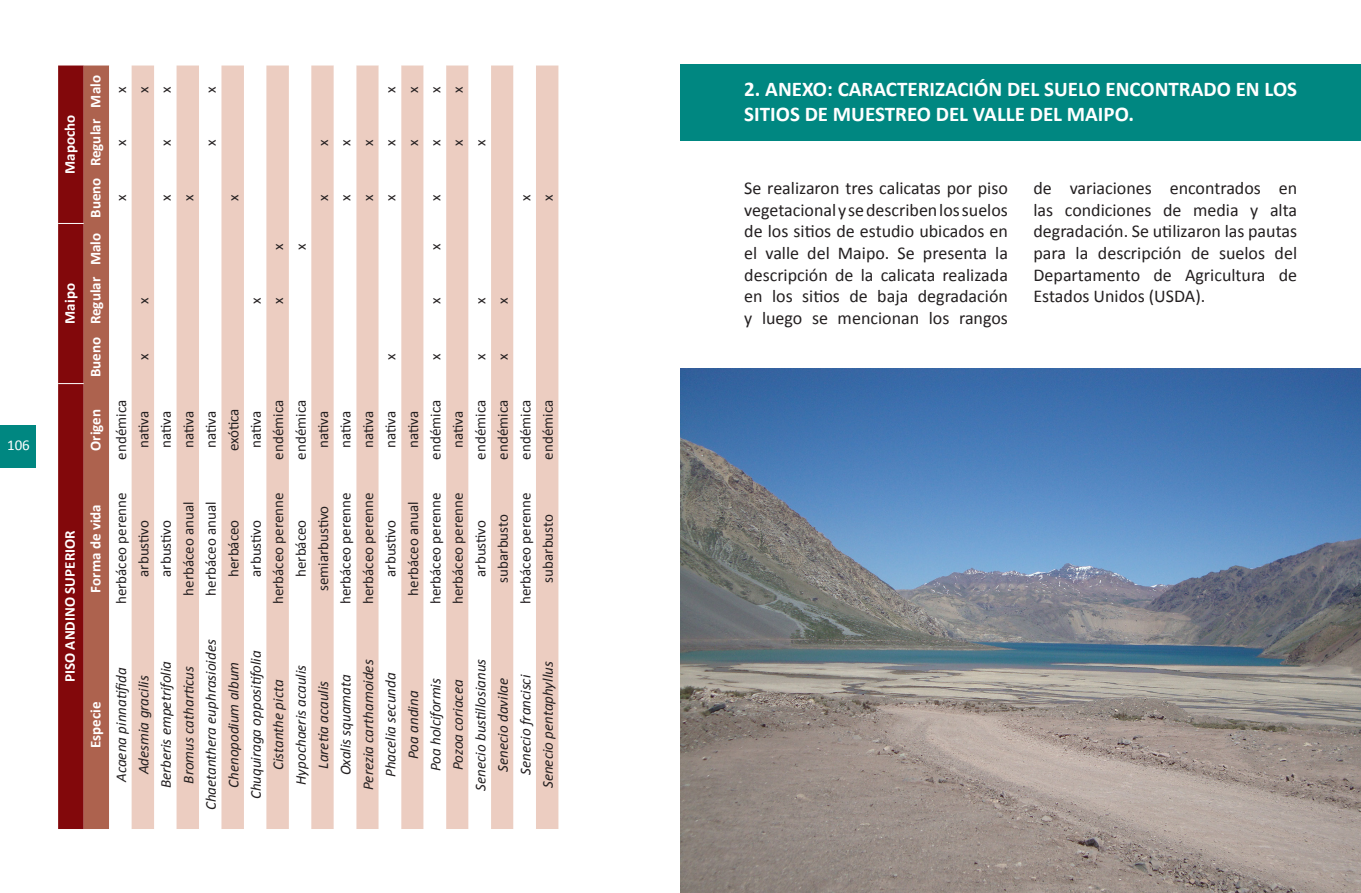
<style>
.page{position:relative;width:1361px;height:893px;background:#fff}
.page>*{position:absolute;margin:0;border:0;box-sizing:border-box;transform-origin:0 0}
.t1{font:700 21px/25.2px "Calibri";color:#fff}
.t2{font:18px/21.6px "Calibri";color:#231f20;text-align:justify}
.t3{font:15px "Calibri";color:#231f20}
.t4{font:italic 15px "Calibri";color:#231f20}
.t5{font:700 15px "Calibri";color:#fff}
.t6{font:15px "Calibri";color:#fff}
</style>
<div class="page">
<svg style="left:131px;top:66px;width:1px;height:763px"></svg>
<svg style="left:132px;top:66px;width:426px;height:763px;fill:#eccdc1"></svg>
<svg style="left:334px;top:66px;width:202px;height:763px"></svg>
<svg style="left:58px;top:66px;width:51px;height:763px;background:#97342c"></svg>
<div style="left:680px;top:64px;width:681px;height:76px;background:#008781"></div>
<img style="left:680px;top:369px;width:681px;height:524px">
<div style="left:0;top:425px;width:36px;height:43px;background:#008781"></div>
<p class="t6" style="left:7px;top:436px;width:24px">106</p>
<p class="t5" style="left:61px;top:174px;width:61px;rotate:-90deg">Mapocho</p>
<p class="t5" style="left:61px;top:324px;width:42px;rotate:-90deg">Maipo</p>
<p class="t5" style="left:86px;top:108px;width:34px;rotate:-90deg">Malo</p>
<p class="t5" style="left:86px;top:166px;width:49px;rotate:-90deg">Regular</p>
<p class="t5" style="left:86px;top:218px;width:42px;rotate:-90deg">Bueno</p>
<p class="t5" style="left:86px;top:265px;width:34px;rotate:-90deg">Malo</p>
<p class="t5" style="left:86px;top:324px;width:49px;rotate:-90deg">Regular</p>
<p class="t5" style="left:86px;top:377px;width:42px;rotate:-90deg">Bueno</p>
<p class="t5" style="left:86px;top:451px;width:43px;rotate:-90deg">Origen</p>
<p class="t3" style="left:112px;top:93px;width:8px;rotate:-90deg">x</p>
<p class="t3" style="left:134px;top:93px;width:8px;rotate:-90deg">x</p>
<p class="t3" style="left:157px;top:93px;width:8px;rotate:-90deg">x</p>
<p class="t3" style="left:112px;top:146px;width:8px;rotate:-90deg">x</p>
<p class="t3" style="left:157px;top:146px;width:8px;rotate:-90deg">x</p>
<p class="t3" style="left:202px;top:93px;width:8px;rotate:-90deg">x</p>
<p class="t3" style="left:202px;top:146px;width:8px;rotate:-90deg">x</p>
<p class="t3" style="left:381px;top:93px;width:8px;rotate:-90deg">x</p>
<p class="t3" style="left:404px;top:93px;width:8px;rotate:-90deg">x</p>
<p class="t3" style="left:426px;top:93px;width:8px;rotate:-90deg">x</p>
<p class="t3" style="left:449px;top:93px;width:8px;rotate:-90deg">x</p>
<p class="t3" style="left:314px;top:146px;width:8px;rotate:-90deg">x</p>
<p class="t3" style="left:336px;top:146px;width:8px;rotate:-90deg">x</p>
<p class="t3" style="left:359px;top:146px;width:8px;rotate:-90deg">x</p>
<p class="t3" style="left:381px;top:146px;width:8px;rotate:-90deg">x</p>
<p class="t3" style="left:404px;top:146px;width:8px;rotate:-90deg">x</p>
<p class="t3" style="left:426px;top:146px;width:8px;rotate:-90deg">x</p>
<p class="t3" style="left:449px;top:146px;width:8px;rotate:-90deg">x</p>
<p class="t3" style="left:471px;top:146px;width:8px;rotate:-90deg">x</p>
<p class="t3" style="left:112px;top:201px;width:8px;rotate:-90deg">x</p>
<p class="t3" style="left:157px;top:201px;width:8px;rotate:-90deg">x</p>
<p class="t3" style="left:179px;top:201px;width:8px;rotate:-90deg">x</p>
<p class="t3" style="left:134px;top:304px;width:8px;rotate:-90deg">x</p>
<p class="t3" style="left:224px;top:201px;width:8px;rotate:-90deg">x</p>
<p class="t3" style="left:314px;top:201px;width:8px;rotate:-90deg">x</p>
<p class="t3" style="left:336px;top:201px;width:8px;rotate:-90deg">x</p>
<p class="t3" style="left:359px;top:201px;width:8px;rotate:-90deg">x</p>
<p class="t3" style="left:381px;top:201px;width:8px;rotate:-90deg">x</p>
<p class="t3" style="left:269px;top:250px;width:8px;rotate:-90deg">x</p>
<p class="t3" style="left:291px;top:250px;width:8px;rotate:-90deg">x</p>
<p class="t3" style="left:246px;top:304px;width:8px;rotate:-90deg">x</p>
<p class="t3" style="left:269px;top:304px;width:8px;rotate:-90deg">x</p>
<p class="t3" style="left:426px;top:201px;width:8px;rotate:-90deg">x</p>
<p class="t3" style="left:426px;top:250px;width:8px;rotate:-90deg">x</p>
<p class="t3" style="left:426px;top:304px;width:8px;rotate:-90deg">x</p>
<p class="t3" style="left:516px;top:201px;width:8px;rotate:-90deg">x</p>
<p class="t3" style="left:538px;top:201px;width:8px;rotate:-90deg">x</p>
<p class="t3" style="left:471px;top:304px;width:8px;rotate:-90deg">x</p>
<p class="t3" style="left:493px;top:304px;width:8px;rotate:-90deg">x</p>
<p class="t3" style="left:134px;top:360px;width:8px;rotate:-90deg">x</p>
<p class="t3" style="left:381px;top:360px;width:8px;rotate:-90deg">x</p>
<p class="t3" style="left:426px;top:360px;width:8px;rotate:-90deg">x</p>
<p class="t3" style="left:471px;top:360px;width:8px;rotate:-90deg">x</p>
<p class="t3" style="left:493px;top:360px;width:8px;rotate:-90deg">x</p>
<p class="t3" style="left:112px;top:460px;width:61px;rotate:-90deg">endémica</p>
<p class="t3" style="left:134px;top:448px;width:39px;rotate:-90deg">nativa</p>
<p class="t3" style="left:157px;top:448px;width:39px;rotate:-90deg">nativa</p>
<p class="t3" style="left:179px;top:448px;width:39px;rotate:-90deg">nativa</p>
<p class="t3" style="left:202px;top:448px;width:39px;rotate:-90deg">nativa</p>
<p class="t3" style="left:224px;top:451px;width:45px;rotate:-90deg">exótica</p>
<p class="t3" style="left:246px;top:448px;width:39px;rotate:-90deg">nativa</p>
<p class="t3" style="left:269px;top:460px;width:61px;rotate:-90deg">endémica</p>
<p class="t3" style="left:291px;top:460px;width:61px;rotate:-90deg">endémica</p>
<p class="t3" style="left:314px;top:448px;width:39px;rotate:-90deg">nativa</p>
<p class="t3" style="left:336px;top:448px;width:39px;rotate:-90deg">nativa</p>
<p class="t3" style="left:359px;top:448px;width:39px;rotate:-90deg">nativa</p>
<p class="t3" style="left:381px;top:448px;width:39px;rotate:-90deg">nativa</p>
<p class="t3" style="left:404px;top:448px;width:39px;rotate:-90deg">nativa</p>
<p class="t3" style="left:426px;top:460px;width:61px;rotate:-90deg">endémica</p>
<p class="t3" style="left:449px;top:448px;width:39px;rotate:-90deg">nativa</p>
<p class="t3" style="left:471px;top:460px;width:61px;rotate:-90deg">endémica</p>
<p class="t3" style="left:493px;top:460px;width:61px;rotate:-90deg">endémica</p>
<p class="t3" style="left:516px;top:460px;width:61px;rotate:-90deg">endémica</p>
<p class="t3" style="left:538px;top:460px;width:61px;rotate:-90deg">endémica</p>
<p class="t5" style="left:61px;top:682px;width:153px;rotate:-90deg">PISO ANDINO SUPERIOR</p>
<p class="t5" style="left:86px;top:592px;width:90px;rotate:-90deg">Forma de vida</p>
<p class="t3" style="left:112px;top:604px;width:113px;rotate:-90deg">herbáceo perenne</p>
<p class="t3" style="left:134px;top:577px;width:58px;rotate:-90deg">arbustivo</p>
<p class="t3" style="left:157px;top:577px;width:58px;rotate:-90deg">arbustivo</p>
<p class="t3" style="left:179px;top:595px;width:96px;rotate:-90deg">herbáceo anual</p>
<p class="t3" style="left:202px;top:595px;width:96px;rotate:-90deg">herbáceo anual</p>
<p class="t3" style="left:224px;top:577px;width:59px;rotate:-90deg">herbáceo</p>
<p class="t3" style="left:246px;top:577px;width:58px;rotate:-90deg">arbustivo</p>
<p class="t3" style="left:269px;top:604px;width:113px;rotate:-90deg">herbáceo perenne</p>
<p class="t3" style="left:291px;top:577px;width:59px;rotate:-90deg">herbáceo</p>
<p class="t3" style="left:314px;top:591px;width:87px;rotate:-90deg">semiarbustivo</p>
<p class="t3" style="left:336px;top:604px;width:113px;rotate:-90deg">herbáceo perenne</p>
<p class="t3" style="left:359px;top:604px;width:113px;rotate:-90deg">herbáceo perenne</p>
<p class="t3" style="left:381px;top:577px;width:58px;rotate:-90deg">arbustivo</p>
<p class="t3" style="left:404px;top:595px;width:96px;rotate:-90deg">herbáceo anual</p>
<p class="t3" style="left:426px;top:604px;width:113px;rotate:-90deg">herbáceo perenne</p>
<p class="t3" style="left:449px;top:604px;width:113px;rotate:-90deg">herbáceo perenne</p>
<p class="t3" style="left:471px;top:577px;width:58px;rotate:-90deg">arbustivo</p>
<p class="t3" style="left:493px;top:582px;width:70px;rotate:-90deg">subarbusto</p>
<p class="t3" style="left:516px;top:604px;width:113px;rotate:-90deg">herbáceo perenne</p>
<p class="t3" style="left:538px;top:582px;width:70px;rotate:-90deg">subarbusto</p>
<p class="t5" style="left:86px;top:748px;width:48px;rotate:-90deg">Especie</p>
<p class="t4" style="left:112px;top:782px;width:116px;rotate:-90deg">Acaena pinnatifida</p>
<p class="t4" style="left:134px;top:774px;width:100px;rotate:-90deg">Adesmia gracilis</p>
<p class="t4" style="left:157px;top:788px;width:129px;rotate:-90deg">Berberis empetrifolia</p>
<p class="t4" style="left:179px;top:783px;width:119px;rotate:-90deg">Bromus catharticus</p>
<p class="t4" style="left:202px;top:810px;width:172px;rotate:-90deg">Chaetanthera euphrasioides</p>
<p class="t4" style="left:224px;top:788px;width:128px;rotate:-90deg">Chenopodium album</p>
<p class="t4" style="left:246px;top:799px;width:150px;rotate:-90deg">Chuquiraga oppositifolia</p>
<p class="t4" style="left:269px;top:770px;width:92px;rotate:-90deg">Cistanthe picta</p>
<p class="t4" style="left:291px;top:785px;width:122px;rotate:-90deg">Hypochaeris acaulis</p>
<p class="t4" style="left:314px;top:769px;width:89px;rotate:-90deg">Laretia acaulis</p>
<p class="t4" style="left:336px;top:775px;width:102px;rotate:-90deg">Oxalis squamata</p>
<p class="t4" style="left:359px;top:790px;width:132px;rotate:-90deg">Perezia carthamoides</p>
<p class="t4" style="left:381px;top:777px;width:106px;rotate:-90deg">Phacelia secunda</p>
<p class="t4" style="left:404px;top:759px;width:70px;rotate:-90deg">Poa andina</p>
<p class="t4" style="left:426px;top:771px;width:95px;rotate:-90deg">Poa holciformis</p>
<p class="t4" style="left:449px;top:770px;width:92px;rotate:-90deg">Pozoa coriacea</p>
<p class="t4" style="left:471px;top:791px;width:133px;rotate:-90deg">Senecio bustillosianus</p>
<p class="t4" style="left:493px;top:771px;width:95px;rotate:-90deg">Senecio davilae</p>
<p class="t4" style="left:516px;top:775px;width:102px;rotate:-90deg">Senecio francisci</p>
<p class="t4" style="left:538px;top:788px;width:128px;rotate:-90deg">Senecio pentaphyllus</p>
<p class="t1" style="left:744px;top:75px;width:554px">2. ANEXO: CARACTERIZACIÓN DEL SUELO ENCONTRADO EN LOS<br>SITIOS DE MUESTREO DEL VALLE DEL MAIPO.</p>
<p class="t2" style="left:744px;top:177px;width:265px">Se realizaron tres calicatas por piso vegetacional y se describen los suelos de los sitios de estudio ubicados en el valle del Maipo. Se presenta la descripción de la calicata realizada en los sitios de baja degradación y luego se mencionan los rangos</p>
<p class="t2" style="left:1033px;top:177px;width:265px">de variaciones encontrados en las condiciones de media y alta degradación. Se utilizaron las pautas para la descripción de suelos del Departamento de Agricultura de Estados Unidos (USDA).</p>
</div>
